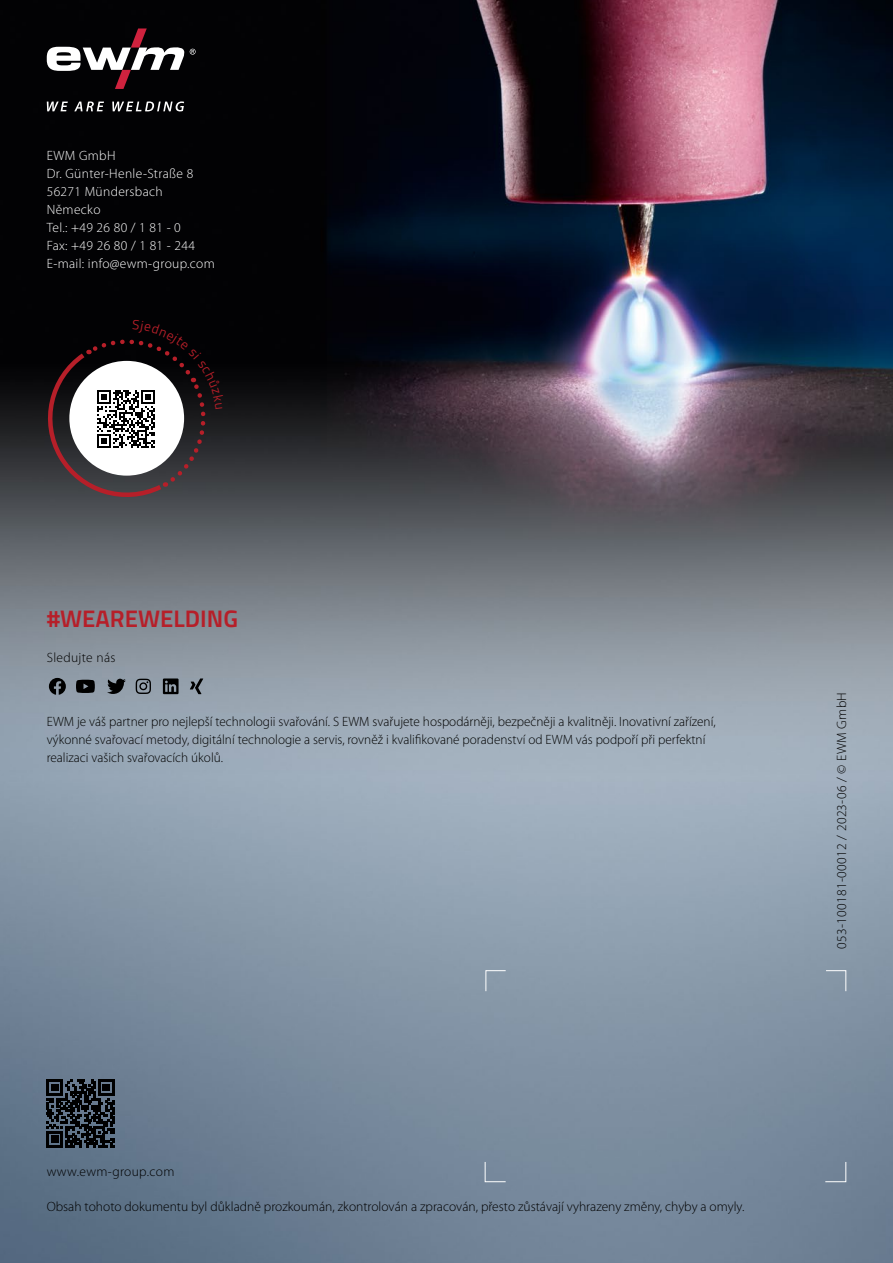
<style>
.page{position:relative;width:893px;height:1263px;background:#fff}
.page>*{position:absolute;margin:0;border:0;box-sizing:border-box;transform-origin:0 0}
.t1{font:700 24px "Titillium Text";color:#b61f29}
.t2{font:300 13.5px/18px "Myriad Pro";color:#000}
.t3{font:300 13.5px/18px "Myriad Pro";letter-spacing:.025em;color:#fff}
.t4{font:300 13.5px "Myriad Pro";letter-spacing:.025em;color:#000}
</style>
<div class="page">
<img style="left:0;top:0;width:893px;height:1263px">
<svg style="left:47px;top:101px;width:137px;height:10px"></svg>
<svg style="left:47px;top:28px;width:137px;height:61px"></svg>
<svg style="left:190px;top:49px;width:6px;height:6px"></svg>
<svg style="left:485px;top:970px;width:21px;height:22px"></svg>
<svg style="left:825px;top:970px;width:22px;height:22px"></svg>
<svg style="left:484px;top:1161px;width:22px;height:21px"></svg>
<svg style="left:825px;top:1161px;width:22px;height:21px"></svg>
<svg style="left:163px;top:678px;width:16px;height:16px"></svg>
<svg style="left:190px;top:678px;width:13px;height:16px"></svg>
<svg style="left:107px;top:679px;width:19px;height:15px"></svg>
<svg style="left:136px;top:679px;width:15px;height:15px"></svg>
<svg style="left:49px;top:678px;width:17px;height:17px"></svg>
<svg style="left:76px;top:680px;width:19px;height:13px"></svg>
<svg style="left:47px;top:1079px;width:67px;height:68px;background:#242b33"></svg>
<svg style="left:40px;top:320px;width:184px;height:184px"></svg>
<p class="t3" style="left:47px;top:146px;width:170px">EWM GmbH<br>Dr. Günter-Henle-Straße 8<br>56271 Mündersbach<br>Německo<br>Tel.: +49 26 80 / 1 81 - 0<br>Fax: +49 26 80 / 1 81 - 244<br>E-mail: info@ewm-group.com</p>
<h1 class="t1" style="left:47px;top:600px;width:193px">#WEAREWELDING</h1>
<p class="t4" style="left:47px;top:650px;width:70px">Sledujte nás</p>
<p class="t2" style="left:47px;top:712px;width:670px">EWM je váš partner pro nejlepší technologii svařování. S EWM svařujete hospodárněji, bezpečněji a kvalitněji. Inovativní zařízení, výkonné svařovací metody, digitální technologie a servis, rovněž i kvalifikované poradenství od EWM vás podpoří při perfektní realizaci vašich svařovacích úkolů.</p>
<p class="t4" style="left:47px;top:1164px;width:129px">www.ewm-group.com</p>
<p class="t2" style="left:47px;top:1197px;width:699px">Obsah tohoto dokumentu byl důkladně prozkoumán, zkontrolován a zpracován, přesto zůstávají vyhrazeny změny, chyby a omyly.</p>
<p class="t4" style="left:834px;top:949px;width:258px;rotate:-90deg">053-100181-00012 / 2023-06 / © EWM GmbH</p>
</div>
